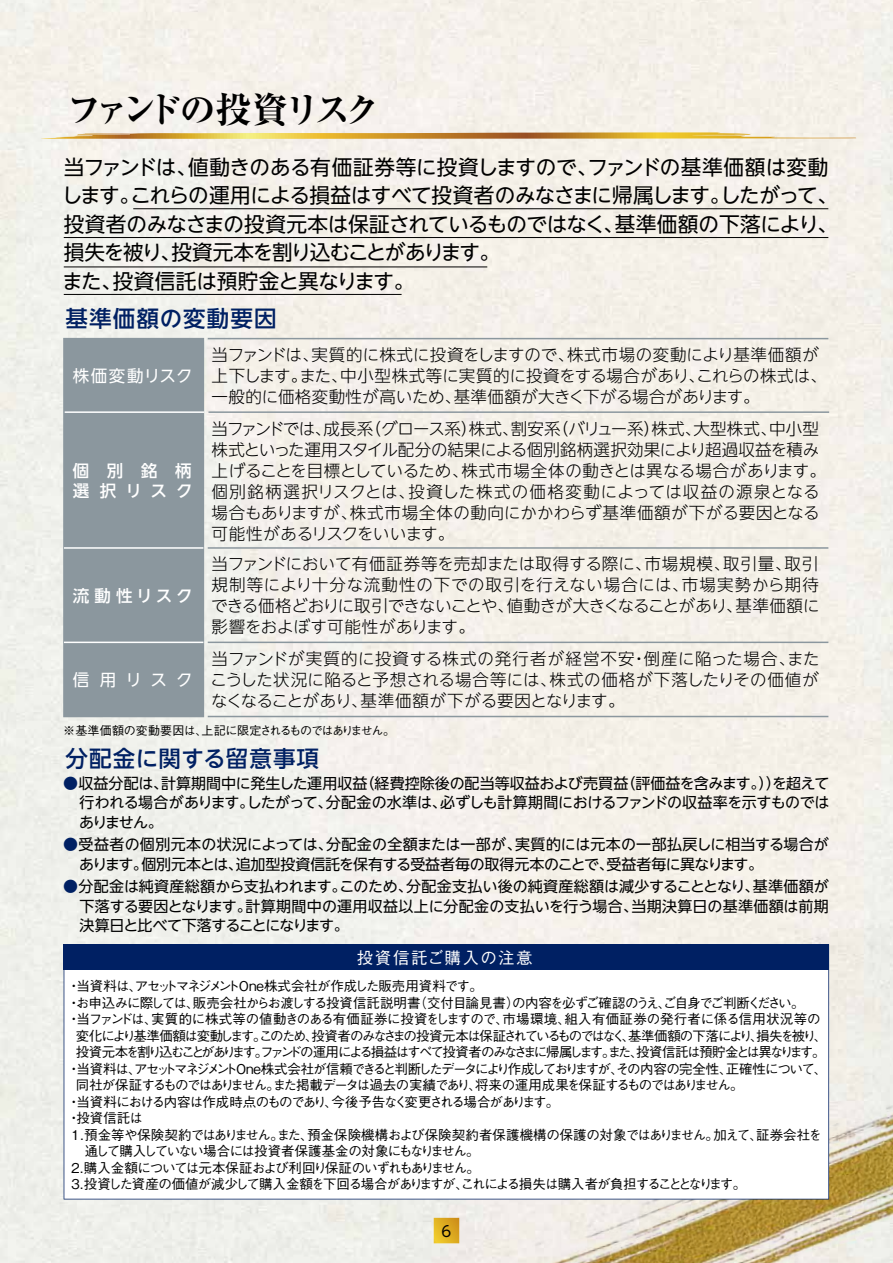
<style>
.page{position:relative;width:893px;height:1263px;background:#f4f1ea}
.page>*{position:absolute;margin:0;border:0;box-sizing:border-box;transform-origin:0 0}
.t1{font:700 expanded 36px "Ryumin Pro";letter-spacing:-.16em;color:#000}
.t2{font:500 22.5px "UD Shin Go NT Pro";letter-spacing:.05em;color:#002063}
.t3{font:20.55px/28.5px "UD Shin Go NT Pro";letter-spacing:-.025em;color:#000}
.t4{font:300 16.5px/21px "UD Shin Go NT Pro";color:#000}
.t5{font:500 16.5px "Gothic BBB Pro";letter-spacing:.1em;color:#fff}
.t6{font:500 16.5px/19.5px "UD Shin Go NT Pro";letter-spacing:.645em;color:#fff}
.t7{font:16.5px "UD Shin Go NT Pro";letter-spacing:.05em;color:#fff}
.t8{font:500 16.5px "UD Shin Go NT Pro";letter-spacing:.535em;color:#fff}
.t9{font:16.5px "UD Shin Go NT Pro";letter-spacing:.1em;color:#fff}
.t10{font:15px/19.5px "UD Shin Go NT Pro";letter-spacing:-.005em;color:#000;text-align:justify}
.t11{font:500 13.5px "Gothic BBB Pro";letter-spacing:-.085em;color:#000}
.t12{font:500 13.5px "Gothic BBB Pro";letter-spacing:-.145em;color:#000}
.t13{font:500 13.5px "Gothic BBB Pro";letter-spacing:-.12em;color:#000}
.t14{font:500 13.5px "Gothic BBB Pro";letter-spacing:-.14em;color:#000}
.t15{font:500 13.5px "Gothic BBB Pro";letter-spacing:-.025em;color:#000}
.t16{font:500 13.5px "Gothic BBB Pro";letter-spacing:-.01em;color:#000}
.t17{font:500 13.5px "Gothic BBB Pro";letter-spacing:-.11em;color:#000}
.t18{font:500 13.5px "Gothic BBB Pro";letter-spacing:-.065em;color:#000}
.t19{font:500 12px "Gothic BBB Pro";letter-spacing:-.045em;color:#000}
.s1{color:#002063}
</style>
<div class="page">
<img style="left:380px;top:919px;width:513px;height:344px">
<hr style="left:133px;top:208px;width:695px;height:1px;background:#000">
<hr style="left:64px;top:237px;width:764px;height:1px;background:#000">
<hr style="left:64px;top:267px;width:423px;height:1px;background:#000">
<hr style="left:64px;top:294px;width:338px;height:1px;background:#000">
<div style="left:64px;top:339px;width:139px;height:377px;background:#8b979e"></div>
<div style="left:63px;top:338px;width:141px;height:379px;border:2px solid #8b979e"></div>
<hr style="left:208px;top:716px;width:620px;height:1px;background:#8b979e">
<hr style="left:208px;top:338px;width:620px;height:1px;background:#8b979e">
<hr style="left:208px;top:411px;width:621px;height:2px;background:#8b979e">
<hr style="left:65px;top:411px;width:139px;height:2px;background:#fff">
<hr style="left:208px;top:547px;width:620px;height:2px;background:#8b979e">
<hr style="left:64px;top:547px;width:139px;height:2px;background:#fff">
<hr style="left:208px;top:642px;width:620px;height:1px;background:#8b979e">
<hr style="left:64px;top:642px;width:139px;height:1px;background:#fff">
<svg style="left:434px;top:1218px;width:25px;height:25px"></svg>
<svg style="left:25px;top:132px;width:838px;height:7px;background:#dbb86c"></svg>
<svg style="left:64px;top:970px;width:765px;height:229px"></svg>
<div style="left:64px;top:944px;width:765px;height:26px;background:#002063"></div>
<h1 class="t1" style="left:67px;top:82px;width:315px">ファンドの投資リスク</h1>
<p class="t3" style="left:62px;top:152px;width:778px">当ファンドは、値動きのある有価証券等に投資しますので、ファンドの基準価額は変動します。これらの運用による損益はすべて投資者のみなさまに帰属します。したがって、投資者のみなさまの投資元本は保証されているものではなく、基準価額の下落により、損失を被り、投資元本を割り込むことがあります。<br>また、投資信託は預貯金と異なります。</p>
<h2 class="t2" style="left:66px;top:300px;width:212px">基準価額の変動要因</h2>
<p class="t7" style="left:73px;top:362px;width:121px">株価変動リスク</p>
<p class="t6" style="left:73px;top:461px;width:121px">個別銘柄選択リスク</p>
<p class="t8" style="left:73px;top:582px;width:121px">流動性リスク</p>
<p class="t9" style="left:73px;top:666px;width:121px">信用リスク</p>
<p class="t4" style="left:212px;top:344px;width:617px">当ファンドは、実質的に株式に投資をしますので、株式市場の変動により基準価額が上下します。また、中小型株式等に実質的に投資をする場合があり、これらの株式は、一般的に価格変動性が高いため、基準価額が大きく下がる場合があります。</p>
<p class="t4" style="left:212px;top:417px;width:616px">当ファンドでは、成長系（グロース系）株式、割安系（バリュー系）株式、大型株式、中小型株式といった運用スタイル配分の結果による個別銘柄選択効果により超過収益を積み上げることを目標としているため、株式市場全体の動きとは異なる場合があります。個別銘柄選択リスクとは、投資した株式の価格変動によっては収益の源泉となる場合もありますが、株式市場全体の動向にかかわらず基準価額が下がる要因となる可能性があるリスクをいいます。</p>
<p class="t4" style="left:211px;top:553px;width:610px;text-align:justify">当ファンドにおいて有価証券等を売却または取得する際に、市場規模、取引量、取引規制等により十分な流動性の下での取引を行えない場合には、市場実勢から期待できる価格どおりに取引できないことや、値動きが大きくなることがあり、基準価額に影響をおよぼす可能性があります。</p>
<p class="t4" style="left:210px;top:647px;width:610px;text-align:justify">当ファンドが実質的に投資する株式の発行者が経営不安・倒産に陥った場合、またこうした状況に陥ると予想される場合等には、株式の価格が下落したりその価値がなくなることがあり、基準価額が下がる要因となります。</p>
<p class="t19" style="left:63px;top:721px;width:333px">※基準価額の変動要因は、上記に限定されるものではありません。</p>
<h2 class="t2" style="left:66px;top:740px;width:255px">分配金に関する留意事項</h2>
<p class="t10" style="left:79px;top:773px;width:752px;text-indent:-16px"><span class="s1">●</span>収益分配は、計算期間中に発生した運用収益（経費控除後の配当等収益および売買益（評価益を含みます。））を超えて行われる場合があります。したがって、分配金の水準は、必ずしも計算期間におけるファンドの収益率を示すものではありません。</p>
<p class="t10" style="left:79px;top:834px;width:751px;text-indent:-16px"><span class="s1">●</span>受益者の個別元本の状況によっては、分配金の全額または一部が、実質的には元本の一部払戻しに相当する場合があります。個別元本とは、追加型投資信託を保有する受益者毎の取得元本のことで、受益者毎に異なります。</p>
<p class="t10" style="left:80px;top:876px;width:751px;text-indent:-16px"><span class="s1">●</span>分配金は純資産総額から支払われます。このため、分配金支払い後の純資産総額は減少することとなり、基準価額が下落する要因となります。計算期間中の運用収益以上に分配金の支払いを行う場合、当期決算日の基準価額は前期決算日と比べて下落することになります。</p>
<p class="t5" style="left:357px;top:944px;width:177px">投資信託ご購入の注意</p>
<p class="t18" style="left:67px;top:975px;width:417px">・当資料は、アセットマネジメントOne株式会社が作成した販売用資料です。</p>
<p class="t11" style="left:67px;top:992px;width:739px">・お申込みに際しては、販売会社からお渡しする投資信託説明書（交付目論見書）の内容を必ずご確認のうえ、ご自身でご判断ください。</p>
<p class="t16" style="left:67px;top:1008px;width:755px">・当ファンドは、実質的に株式等の値動きのある有価証券に投資をしますので、市場環境、組入有価証券の発行者に係る信用状況等の</p>
<p class="t14" style="left:76px;top:1025px;width:753px">変化により基準価額は変動します。このため、投資者のみなさまの投資元本は保証されているものではなく、基準価額の下落により、損失を被り、</p>
<p class="t12" style="left:76px;top:1041px;width:751px">投資元本を割り込むことがあります。ファンドの運用による損益はすべて投資者のみなさまに帰属します。また、投資信託は預貯金とは異なります。</p>
<p class="t13" style="left:67px;top:1058px;width:762px">・当資料は、アセットマネジメントOne株式会社が信頼できると判断したデータにより作成しておりますが、その内容の完全性、正確性について、</p>
<p class="t17" style="left:76px;top:1074px;width:669px">同社が保証するものではありません。また掲載データは過去の実績であり、将来の運用成果を保証するものではありません。</p>
<p class="t11" style="left:67px;top:1091px;width:494px">・当資料における内容は作成時点のものであり、今後予告なく変更される場合があります。</p>
<p class="t11" style="left:67px;top:1107px;width:77px">・投資信託は</p>
<p class="t15" style="left:69px;top:1124px;width:754px">１．預金等や保険契約ではありません。また、預金保険機構および保険契約者保護機構の保護の対象ではありません。加えて、証券会社を</p>
<p class="t11" style="left:85px;top:1140px;width:396px">通して購入していない場合には投資者保護基金の対象にもなりません。</p>
<p class="t11" style="left:69px;top:1157px;width:413px">２．購入金額については元本保証および利回り保証のいずれもありません。</p>
<p class="t11" style="left:69px;top:1173px;width:679px">３．投資した資産の価値が減少して購入金額を下回る場合がありますが、これによる損失は購入者が負担することとなります。</p>
<p class="t10" style="left:442px;top:1221px;width:11px">6</p>
</div>
